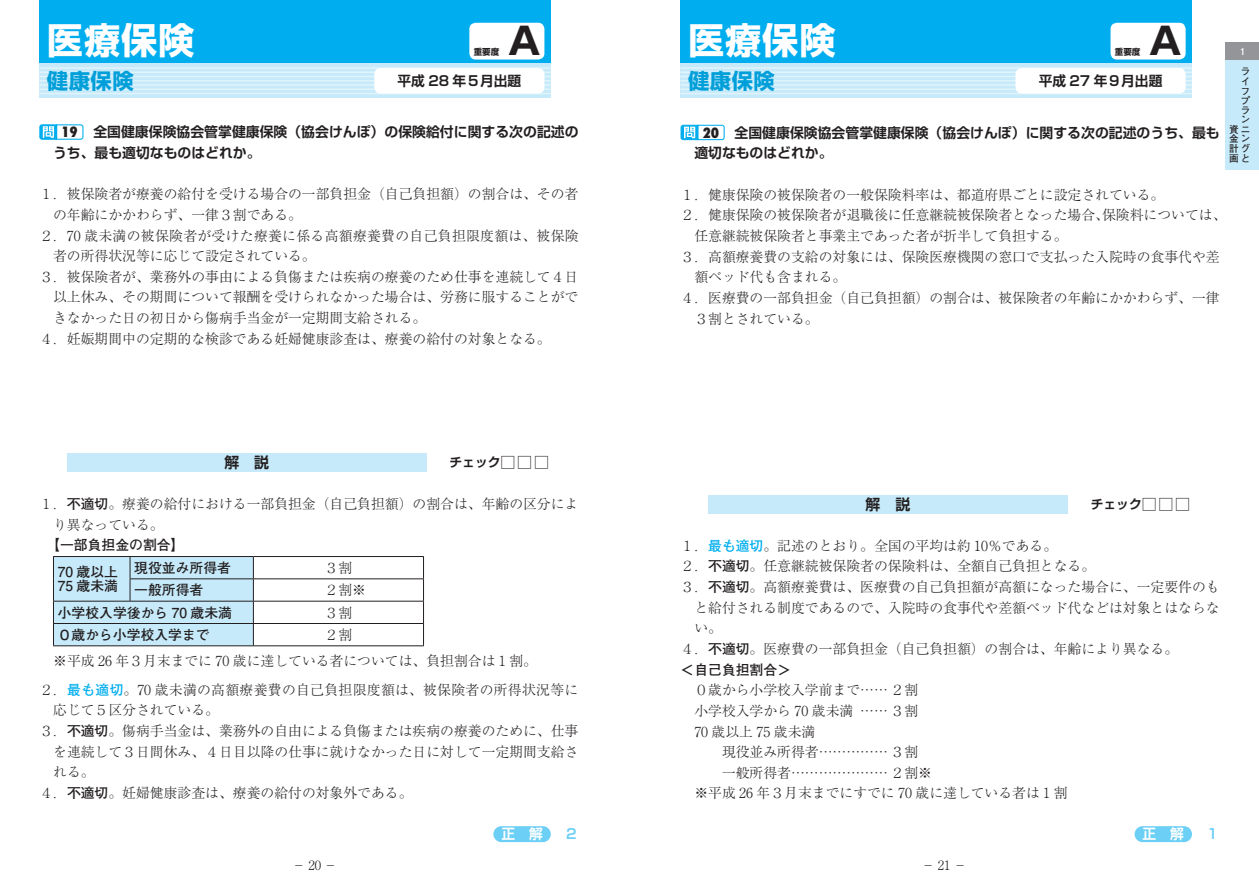
<style>
.page{position:relative;width:1259px;height:893px;background:#fff}
.page>*{position:absolute;margin:0;border:0;box-sizing:border-box;transform-origin:0 0}
.t1{font:37.2px "Shin Go Pro Bold 90 msp RKSJ H";color:#231f20}
.t2{font:36.15px "Shin Go Pro Bold 90 msp RKSJ H";letter-spacing:.025em;color:#fff}
.t3{font:21.3px "Shin Go Pro Bold 90 msp RKSJ H";letter-spacing:.025em;color:#009fda}
.t4{font:14.85px "Shin Go Pro De Bold 90 msp RKSJ H";color:#231f20}
.t5{font:13.8px/20.7px "Ryumin Pro Light 90 msp RKSJ H";color:#231f20}
.t6{font:13.8px/20.7px "Shin Go Pro De Bold 90 msp RKSJ H";letter-spacing:.005em;color:#231f20}
.t7{font:13.8px "Ryumin Pro Light 90 msp RKSJ H";letter-spacing:.025em;color:#231f20}
.t8{font:13.8px/26.8px "Futo Go B101 Pro Bold 90 msp RKSJ H";color:#231f20}
.t9{font:13.8px "Shin Go Pro De Bold 90 msp RKSJ H";color:#fff}
.t10{font:13.8px "Shin Go Pro De Bold 90 msp RKSJ H";color:#6bcff6}
.t11{font:13.65px "Shin Go Pro De Bold 90 msp RKSJ H";color:#231f20}
.t12{font:12.75px "Shin Go Pro De Bold 90 msp RKSJ H";color:#231f20}
.t13{font:12.75px "Ryumin Pro Light 90 msp RKSJ H";color:#231f20}
.t14{font:9.6px/9.6px "Futo Go B101 Pro Bold 90 msp RKSJ H";color:#231f20;text-align:right}
.t15{font:9.6px "Futo Go B101 Pro Bold 90 msp RKSJ H";color:#fff}
.t16{font:8.55px "Shin Go Pro Bold 90 msp RKSJ H";color:#231f20}
.s1{font-family:"Futura";font-weight:800;font-stretch:condensed}
.s2{font-size:14.85px}
.s3{font-family:"Futo Go B101 Pro Bold 90 msp RKSJ H"}
.s4{font-family:"Futo Go B101 Pro Bold 90 msp RKSJ H";color:#00aeef}
</style>
<div class="page">
<div style="left:39px;top:0;width:512px;height:64px;background:#00aeef"></div>
<div style="left:469px;top:23px;width:75px;height:37px;background:#fff;border-radius:6px"></div>
<div style="left:39px;top:64px;width:512px;height:34px;background:#c6eafa"></div>
<hr style="left:39px;top:67px;width:512px;height:2px;background:#e1f4fc">
<hr style="left:39px;top:72px;width:512px;height:1px;background:#e1f4fc">
<hr style="left:39px;top:76px;width:512px;height:1px;background:#e1f4fc">
<hr style="left:39px;top:80px;width:512px;height:2px;background:#e1f4fc">
<hr style="left:39px;top:84px;width:512px;height:2px;background:#e1f4fc">
<hr style="left:39px;top:89px;width:512px;height:1px;background:#e1f4fc">
<hr style="left:39px;top:93px;width:512px;height:1px;background:#e1f4fc">
<div style="left:374px;top:68px;width:170px;height:26px;background:#fff;border-radius:6px"></div>
<div style="left:67px;top:453px;width:359px;height:19px;background:#c6eafa"></div>
<hr style="left:253px;top:556px;width:171px;height:1px;background:#231f20">
<hr style="left:253px;top:578px;width:171px;height:1px;background:#231f20">
<hr style="left:130px;top:601px;width:294px;height:1px;background:#231f20">
<hr style="left:130px;top:623px;width:294px;height:1px;background:#231f20">
<svg style="left:53px;top:556px;width:201px;height:89px;background:#bddfee"></svg>
<svg style="left:423px;top:557px;width:1px;height:88px"></svg>
<hr style="left:53px;top:645px;width:371px;height:1px;background:#231f20">
<svg style="left:39px;top:124px;width:45px;height:16px"></svg>
<div style="left:493px;top:826px;width:58px;height:16px;background:#6bcff6;border-radius:8px"></div>
<div style="left:680px;top:0;width:512px;height:64px;background:#00aeef"></div>
<div style="left:1110px;top:23px;width:75px;height:37px;background:#fff;border-radius:6px"></div>
<div style="left:680px;top:64px;width:512px;height:34px;background:#c6eafa"></div>
<hr style="left:680px;top:67px;width:512px;height:2px;background:#e1f4fc">
<hr style="left:680px;top:72px;width:512px;height:1px;background:#e1f4fc">
<hr style="left:680px;top:76px;width:512px;height:1px;background:#e1f4fc">
<hr style="left:680px;top:80px;width:512px;height:2px;background:#e1f4fc">
<hr style="left:680px;top:84px;width:512px;height:2px;background:#e1f4fc">
<hr style="left:680px;top:89px;width:512px;height:1px;background:#e1f4fc">
<hr style="left:680px;top:93px;width:512px;height:1px;background:#e1f4fc">
<div style="left:1015px;top:68px;width:170px;height:26px;background:#fff;border-radius:6px"></div>
<div style="left:1225px;top:43px;width:34px;height:127px;background:#c6eafa"></div>
<div style="left:1225px;top:43px;width:34px;height:17px;background:#939598"></div>
<div style="left:708px;top:495px;width:359px;height:18px;background:#c6eafa"></div>
<svg style="left:680px;top:124px;width:45px;height:17px"></svg>
<div style="left:1134px;top:826px;width:58px;height:16px;background:#6bcff6;border-radius:8px"></div>
<h2 class="t2" style="left:47px;top:12px;width:149px">医療保険</h2>
<p class="t16" style="left:474px;top:45px;width:27px">重要度</p>
<h1 class="t1" style="left:508px;top:11px;width:34px">A</h1>
<h3 class="t3" style="left:47px;top:64px;width:88px">健康保険</h3>
<p class="t11" style="left:397px;top:70px;width:125px">平成 28 年５月出題</p>
<p class="t6" style="left:53px;top:120px;width:527px;text-indent:8px"><span class="s1">19</span> 全国健康保険協会管掌健康保険（協会けんぽ）の保険給付に関する次の記述のうち、最も適切なものはどれか。</p>
<p class="t5" style="left:39px;top:183px;width:540px">１．被保険者が療養の給付を受ける場合の一部負担金（自己負担額）の割合は、その者</p>
<p class="t5" style="left:53px;top:203px;width:250px">の年齢にかかわらず、一律３割である。</p>
<p class="t7" style="left:39px;top:225px;width:541px">２．70 歳未満の被保険者が受けた療養に係る高額療養費の自己負担限度額は、被保険</p>
<p class="t5" style="left:53px;top:245px;width:264px">者の所得状況等に応じて設定されている。</p>
<p class="t5" style="left:39px;top:265px;width:540px">３．被保険者が、業務外の事由による負傷または疾病の療養のため仕事を連続して４日</p>
<p class="t5" style="left:53px;top:286px;width:527px">以上休み、その期間について報酬を受けられなかった場合は、労務に服することがで</p>
<p class="t5" style="left:53px;top:306px;width:375px">きなかった日の初日から傷病手当金が一定期間支給される。</p>
<p class="t5" style="left:39px;top:327px;width:513px">４．妊娠期間中の定期的な検診である妊婦健康診査は、療養の給付の対象となる。</p>
<p class="t4" style="left:224px;top:450px;width:46px">解　説</p>
<p class="t12" style="left:449px;top:452px;width:101px">チェック<span class="s2">□□□</span></p>
<p class="t5" style="left:53px;top:492px;width:527px;text-indent:-14px">１．<span class="s3">不適切</span>。療養の給付における一部負担金（自己負担額）の割合は、年齢の区分により異なっている。</p>
<p class="t8" style="left:58px;top:530px;width:128px;text-indent:-11px">【一部負担金の割合】<br>70 歳以上</p>
<p class="t8" style="left:58px;top:571px;width:62px">75 歳未満</p>
<p class="t8" style="left:134px;top:552px;width:98px">現役並み所得者</p>
<p class="t5" style="left:325px;top:556px;width:29px">３割</p>
<p class="t8" style="left:134px;top:575px;width:71px">一般所得者</p>
<p class="t5" style="left:325px;top:579px;width:43px">２割※</p>
<p class="t8" style="left:58px;top:597px;width:176px">小学校入学後から 70 歳未満</p>
<p class="t5" style="left:325px;top:601px;width:29px">３割</p>
<p class="t8" style="left:58px;top:619px;width:154px">０歳から小学校入学まで</p>
<p class="t5" style="left:39px;top:621px;width:499px;line-height:25.8px;text-indent:285px">２割<br>　※平成 26 年３月末までに 70 歳に達している者については、負担割合は１割。</p>
<p class="t7" style="left:39px;top:679px;width:540px">２．<span class="s4">最も適切</span>。70 歳未満の高額療養費の自己負担限度額は、被保険者の所得状況等に</p>
<p class="t5" style="left:53px;top:699px;width:167px">応じて５区分されている。</p>
<p class="t5" style="left:39px;top:719px;width:540px">３．<span class="s3">不適切</span>。傷病手当金は、業務外の自由による負傷または疾病の療養のために、仕事</p>
<p class="t5" style="left:53px;top:740px;width:527px">を連続して３日間休み、４日目以降の仕事に就けなかった日に対して一定期間支給さ</p>
<p class="t5" style="left:53px;top:761px;width:43px">れる。</p>
<p class="t5" style="left:39px;top:781px;width:375px">４．<span class="s3">不適切</span>。妊婦健康診査は、療養の給付の対象外である。</p>
<p class="t13" style="left:292px;top:855px;width:46px">－20－</p>
<p class="t9" style="left:501px;top:823px;width:43px">正　解</p>
<p class="t10" style="left:564px;top:823px;width:15px">２</p>
<h2 class="t2" style="left:688px;top:12px;width:149px">医療保険</h2>
<p class="t16" style="left:1115px;top:45px;width:27px">重要度</p>
<h1 class="t1" style="left:1149px;top:11px;width:34px">A</h1>
<h3 class="t3" style="left:688px;top:64px;width:88px">健康保険</h3>
<p class="t6" style="left:694px;top:120px;width:527px;text-indent:8px"><span class="s1">20</span> 全国健康保険協会管掌健康保険（協会けんぽ）に関する次の記述のうち、最も適切なものはどれか。</p>
<p class="t5" style="left:680px;top:183px;width:485px">１．健康保険の被保険者の一般保険料率は、都道府県ごとに設定されている。</p>
<p class="t5" style="left:680px;top:204px;width:547px">２．健康保険の被保険者が退職後に任意継続被保険者となった場合、保険料については、</p>
<p class="t5" style="left:694px;top:224px;width:375px">任意継続被保険者と事業主であった者が折半して負担する。</p>
<p class="t5" style="left:680px;top:245px;width:540px">３．高額療養費の支給の対象には、保険医療機関の窓口で支払った入院時の食事代や差</p>
<p class="t5" style="left:694px;top:266px;width:154px">額ベッド代も含まれる。</p>
<p class="t5" style="left:680px;top:286px;width:540px">４．医療費の一部負担金（自己負担額）の割合は、被保険者の年齢にかかわらず、一律</p>
<p class="t5" style="left:694px;top:307px;width:126px">３割とされている。</p>
<p class="t11" style="left:1038px;top:70px;width:125px">平成 27 年９月出題</p>
<p class="t15" style="left:1237px;top:43px;width:11px">１</p>
<p class="t14" style="left:1229px;top:66px;width:23px">ラ<br>イ<br>フ<br>プ<br>ラ<br>ン<br>資ニ金ン計グ画と</p>
<p class="t4" style="left:865px;top:492px;width:46px">解　説</p>
<p class="t12" style="left:1090px;top:494px;width:101px">チェック<span class="s2">□□□</span></p>
<p class="t5" style="left:680px;top:534px;width:378px">１．<span class="s4">最も適切</span>。記述のとおり。全国の平均は約 10％である。</p>
<p class="t5" style="left:680px;top:555px;width:416px">２．<span class="s3">不適切</span>。任意継続被保険者の保険料は、全額自己負担となる。</p>
<p class="t5" style="left:680px;top:575px;width:540px">３．<span class="s3">不適切</span>。高額療養費は、医療費の自己負担額が高額になった場合に、一定要件のも</p>
<p class="t5" style="left:694px;top:596px;width:527px">と給付される制度であるので、入院時の食事代や差額ベッド代などは対象とはならな</p>
<p class="t5" style="left:694px;top:617px;width:29px">い。</p>
<p class="t5" style="left:680px;top:637px;width:499px">４．<span class="s3">不適切</span>。医療費の一部負担金（自己負担額）の割合は、年齢により異なる。</p>
<p class="t8" style="left:680px;top:654px;width:112px">＜自己負担割合＞</p>
<p class="t5" style="left:680px;top:679px;width:388px">　０歳から小学校入学前まで…… ２割<br>　小学校入学から 70 歳未満 …… ３割<br>　70 歳以上 75 歳未満<br>　　　現役並み所得者…………… ３割<br>　　　一般所得者………………… ２割※<br>　※平成 26 年３月末までにすでに 70 歳に達している者は１割</p>
<p class="t13" style="left:922px;top:855px;width:46px">－21－</p>
<p class="t9" style="left:1142px;top:823px;width:43px">正　解</p>
<p class="t10" style="left:1205px;top:823px;width:15px">１</p>
</div>
